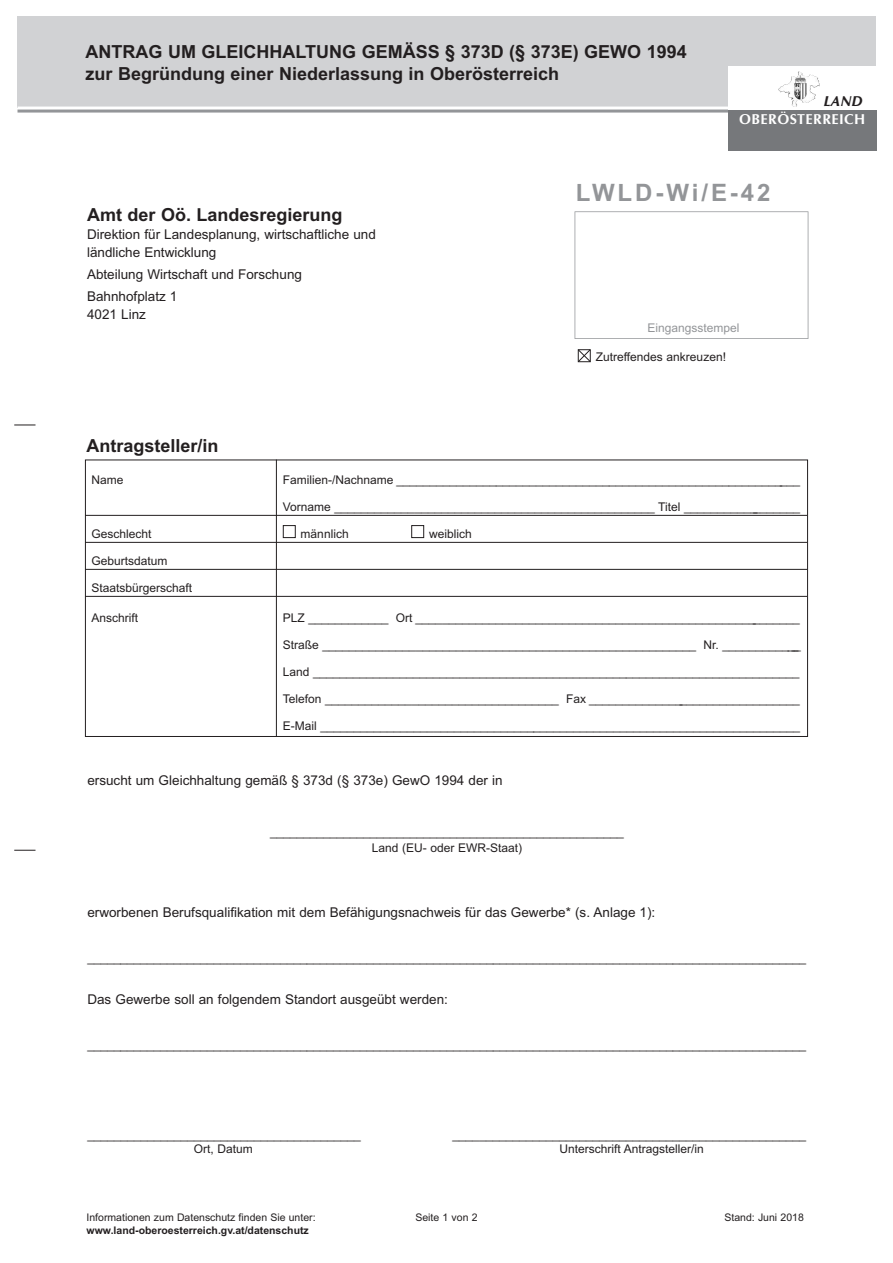
<style>
.page{position:relative;width:893px;height:1263px;background:#fff}
.page>*{position:absolute;margin:0;border:0;box-sizing:border-box;transform-origin:0 0}
.t1{font:700 24px "Arial";letter-spacing:.12em;color:#939598}
.t2{font:700 18px/21.6px "Arial";color:#231f20}
.t3{font:700 14.4px "Cg Omega";letter-spacing:.03em;color:#fff}
.t4{font:italic 700 14.4px "Cg Omega";color:#231f20}
.t5{font:13.5px/18px "Arial";color:#231f20}
.t6{font:12px/16.2px "Arial";color:#231f20;text-align:center}
.t7{font:12px "Arial";color:#939598}
.t8{font:10.5px "Arial";color:#231f20}
.t9{font:700 10.5px "Arial";color:#231f20}
</style>
<div class="page">
<div style="left:18px;top:16px;width:858px;height:92px;background:#d1d2d4"></div>
<svg style="left:14px;top:425px;width:22px;height:1px"></svg>
<svg style="left:14px;top:850px;width:22px;height:1px"></svg>
<svg style="left:575px;top:211px;width:233px;height:128px"></svg>
<hr style="left:18px;top:110px;width:858px;height:3px;background:#939598">
<hr style="left:18px;top:107px;width:865px;height:1px;background:#fff">
<div style="left:728px;top:109px;width:148px;height:42px;background:#76787b"></div>
<div style="left:728px;top:67px;width:148px;height:43px;background:#fff"></div>
<img style="left:801px;top:73px;width:19px;height:15px">
<svg style="left:577px;top:349px;width:14px;height:13px"></svg>
<div style="left:411px;top:525px;width:13px;height:13px;border:1px solid #231f20"></div>
<div style="left:283px;top:525px;width:13px;height:13px;border:1px solid #231f20"></div>
<hr style="left:276px;top:460px;width:1px;height:276px;background:#231f20">
<hr style="left:85px;top:515px;width:722px;height:1px;background:#231f20">
<hr style="left:85px;top:542px;width:722px;height:1px;background:#231f20">
<hr style="left:85px;top:569px;width:722px;height:1px;background:#231f20">
<hr style="left:85px;top:596px;width:722px;height:1px;background:#231f20">
<h2 class="t2" style="left:86px;top:41px;width:603px">ANTRAG UM GLEICHHALTUNG GEMÄSS § 373D (§ 373E) GEWO 1994 zur Begründung einer Niederlassung in Oberösterreich</h2>
<p class="t4" style="left:823px;top:93px;width:41px">LAND</p>
<p class="t3" style="left:739px;top:110px;width:128px">OBERÖSTERREICH</p>
<h2 class="t2" style="left:87px;top:204px;width:257px">Amt der Oö. Landesregierung</h2>
<p class="t5" style="left:87px;top:225px;width:290px">Direktion für Landesplanung, wirtschaftliche und ländliche Entwicklung</p>
<p class="t5" style="left:87px;top:263px;width:216px;line-height:22.2px">Abteilung Wirtschaft und Forschung<br>Bahnhofplatz 1</p>
<p class="t5" style="left:87px;top:306px;width:60px">4021 Linz</p>
<h1 class="t1" style="left:576px;top:179px;width:196px">LWLD-Wi/E-42</h1>
<p class="t7" style="left:647px;top:321px;width:94px">Eingangsstempel</p>
<p class="t6" style="left:596px;top:348px;width:132px">Zutreffendes ankreuzen!</p>
<h2 class="t2" style="left:87px;top:435px;width:134px">Antragsteller/in</h2>
<p class="t6" style="left:92px;top:472px;width:34px">Name</p>
<p class="t6" style="left:283px;top:472px;width:519px">Familien-/Nachname _____________________________________________________________</p>
<p class="t6" style="left:283px;top:499px;width:519px">Vorname ________________________________________________ Titel __________________</p>
<p class="t6" style="left:92px;top:526px;width:62px">Geschlecht</p>
<p class="t6" style="left:301px;top:526px;width:50px">männlich</p>
<p class="t6" style="left:429px;top:526px;width:44px">weiblich</p>
<p class="t6" style="left:92px;top:553px;width:78px">Geburtsdatum</p>
<p class="t6" style="left:92px;top:580px;width:102px">Staatsbürgerschaft</p>
<p class="t6" style="left:92px;top:610px;width:48px">Anschrift</p>
<p class="t6" style="left:283px;top:610px;width:519px">PLZ ____________ Ort __________________________________________________________</p>
<p class="t6" style="left:283px;top:637px;width:519px">Straße ________________________________________________________ Nr. _____________</p>
<p class="t6" style="left:283px;top:664px;width:518px">Land _________________________________________________________________________</p>
<p class="t6" style="left:283px;top:691px;width:519px">Telefon ___________________________________ Fax ________________________________</p>
<p class="t6" style="left:283px;top:718px;width:519px">E-Mail ________________________________________________________________________</p>
<p class="t5" style="left:87px;top:772px;width:417px">ersucht um Gleichhaltung gemäß § 373d (§ 373e) GewO 1994 der in</p>
<p class="t6" style="left:270px;top:823px;width:355px">_____________________________________________________<br>Land (EU- oder EWR-Staat)</p>
<p class="t5" style="left:87px;top:903px;width:569px">erworbenen Berufsqualifikation mit dem Befähigungsnachweis für das Gewerbe* (s. Anlage 1):</p>
<p class="t6" style="left:87px;top:950px;width:720px">____________________________________________________________________________________________________________</p>
<p class="t5" style="left:87px;top:990px;width:362px">Das Gewerbe soll an folgendem Standort ausgeübt werden:</p>
<p class="t6" style="left:87px;top:1037px;width:720px">____________________________________________________________________________________________________________</p>
<p class="t6" style="left:87px;top:1127px;width:275px">_________________________________________</p>
<p class="t6" style="left:453px;top:1127px;width:355px">_____________________________________________________</p>
<p class="t6" style="left:194px;top:1141px;width:61px">Ort, Datum</p>
<p class="t6" style="left:559px;top:1141px;width:146px">Unterschrift Antragsteller/in</p>
<p class="t8" style="left:87px;top:1211px;width:231px">Informationen zum Datenschutz finden Sie unter:</p>
<p class="t8" style="left:724px;top:1211px;width:81px">Stand: Juni 2018</p>
<p class="t9" style="left:87px;top:1224px;width:224px">www.land-oberoesterreich.gv.at/datenschutz</p>
<p class="t8" style="left:415px;top:1211px;width:64px">Seite 1 von 2</p>
</div>
